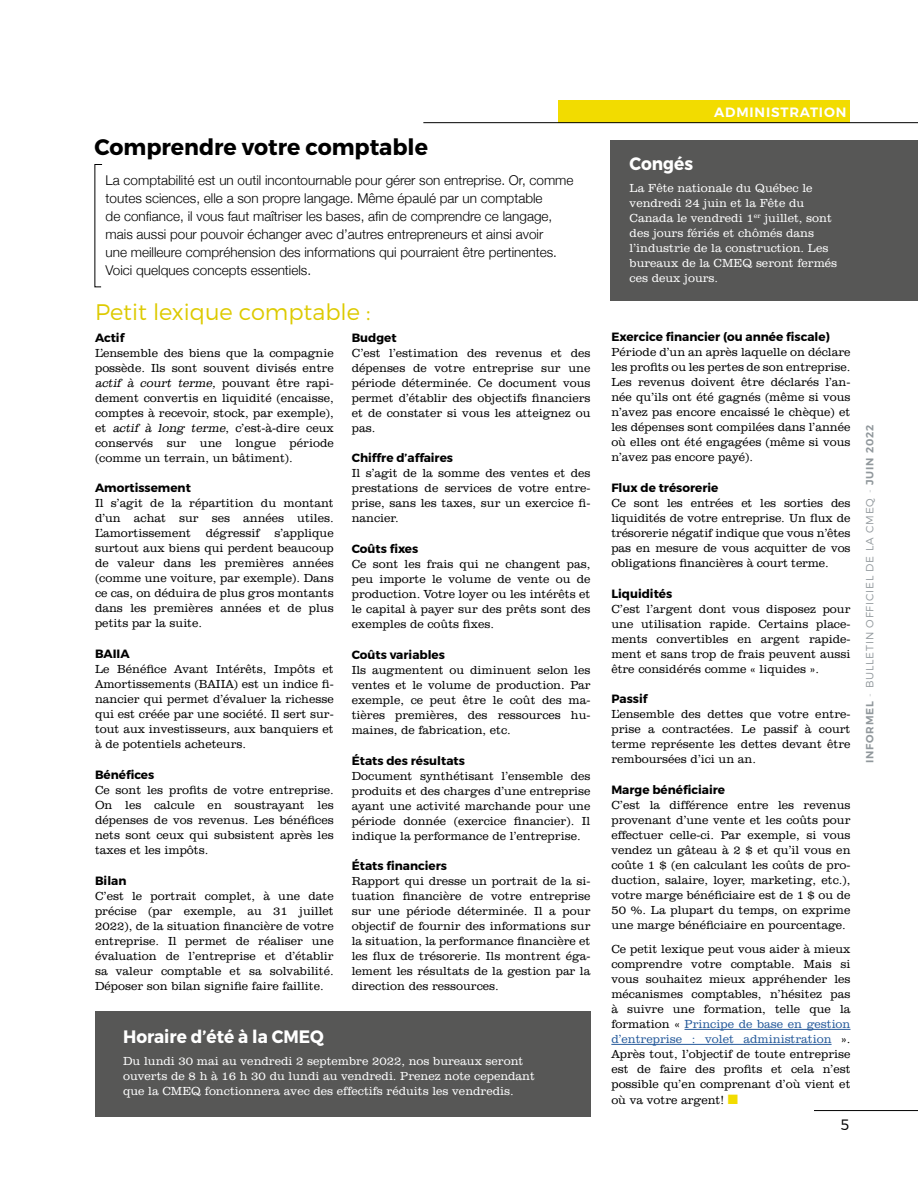
<style>
.page{position:relative;width:918px;height:1188px;background:#fff}
.page>*{position:absolute;margin:0;border:0;box-sizing:border-box;transform-origin:0 0}
.t1{font:700 22.5px "Montserrat";color:#000}
.t2{font:300 22.5px "Montserrat";color:#ddca00}
.t3{font:700 18px "Montserrat";color:#fff;scale:.94 1}
.t4{font:300 15px "Montserrat";color:#000}
.t5{font:300 13.5px/18px "Helvetica Neue";color:#000}
.t6{font:600 13.5px "Montserrat";letter-spacing:.06em;color:#fff}
.t7{font:300 12px/15px "Clarendon BT";color:#000;text-align:justify}
.t8{font:300 12px/15px "Clarendon BT";color:#fff}
.t9{font:700 12px "Montserrat";color:#000}
.t10{font:300 10.5px "Montserrat";letter-spacing:.075em;color:#91989c}
.s1{font-style:italic}
.s2{color:#275b9b}
.s3{font-weight:600}
.s4{font-weight:200}
</style>
<div class="page">
<svg style="left:94px;top:164px;width:9px;height:124px"></svg>
<div style="left:559px;top:100px;width:291px;height:23px;background:#f2dc00"></div>
<hr style="left:423px;top:122px;width:495px;height:1px;background:#000">
<hr style="left:685px;top:1029px;width:165px;height:1px;background:#275b9b">
<hr style="left:611px;top:1044px;width:221px;height:1px;background:#275b9b">
<div style="left:95px;top:1011px;width:495px;height:105px;background:#575756"></div>
<div style="left:611px;top:140px;width:307px;height:161px;background:#575756"></div>
<hr style="left:814px;top:1110px;width:104px;height:1px;background:#000">
<h1 class="t1" style="left:94px;top:133px;width:335px">Comprendre votre comptable</h1>
<p class="t5" style="left:106px;top:170px;width:469px">La comptabilité est un outil incontournable pour gérer son entreprise. Or, comme toutes sciences, elle a son propre langage. Même épaulé par un comptable<br>de confiance, il vous faut maîtriser les bases, afin de comprendre ce langage, mais aussi pour pouvoir échanger avec d’autres entrepreneurs et ainsi avoir<br>une meilleure compréhension des informations qui pourraient être pertinentes.<br>Voici quelques concepts essentiels.</p>
<h1 class="t2" style="left:95px;top:298px;width:277px">Petit lexique comptable :</h1>
<p class="t9" style="left:95px;top:330px;width:31px">Actif</p>
<p class="t7" style="left:95px;top:345px;width:240px">L’ensemble des biens que la compagnie possède. Ils sont souvent divisés entre <span class="s1">actif à court terme,</span> pouvant être rapi&shy;dement convertis en liquidité (encaisse, comptes à recevoir, stock, par exemple), et <span class="s1">actif à long terme</span>, c’est-à-dire ceux conservés sur une longue période (comme un terrain, un bâtiment).</p>
<p class="t9" style="left:95px;top:481px;width:97px">Amortissement</p>
<p class="t7" style="left:95px;top:496px;width:240px">Il s’agit de la répartition du montant d’un achat sur ses années utiles.<br>L’amortissement dégressif s’applique surtout aux biens qui perdent beaucoup de valeur dans les premières années (comme une voiture, par exemple). Dans ce cas, on déduira de plus gros montants dans les premières années et de plus petits par la suite.</p>
<p class="t9" style="left:95px;top:646px;width:36px">BAIIA</p>
<p class="t7" style="left:95px;top:661px;width:240px">Le Bénéfice Avant Intérêts, Impôts et Amortissements (BAIIA) est un indice fi&shy;nancier qui permet d’évaluer la richesse qui est créée par une société. Il sert sur&shy;tout aux investisseurs, aux banquiers et à de potentiels acheteurs.</p>
<p class="t9" style="left:95px;top:767px;width:61px">Bénéfices</p>
<p class="t7" style="left:95px;top:782px;width:240px">Ce sont les profits de votre entreprise.<br>On les calcule en soustrayant les dépenses de vos revenus. Les bénéfices nets sont ceux qui subsistent après les taxes et les impôts.</p>
<p class="t9" style="left:95px;top:873px;width:33px">Bilan</p>
<p class="t7" style="left:95px;top:888px;width:240px">C’est le portrait complet, à une date précise (par exemple, au 31 juillet 2022), de la situation financière de votre entreprise. Il permet de réaliser une évaluation de l’entreprise et d’établir sa valeur comptable et sa solvabilité.<br>Déposer son bilan signifie faire faillite.</p>
<p class="t9" style="left:352px;top:330px;width:46px">Budget</p>
<p class="t7" style="left:352px;top:345px;width:240px">C’est l’estimation des revenus et des dépenses de votre entreprise sur une période déterminée. Ce document vous permet d’établir des objectifs financiers et de constater si vous les atteignez ou pas.</p>
<p class="t9" style="left:352px;top:451px;width:103px">Chiffre d’affaires</p>
<p class="t7" style="left:352px;top:466px;width:240px">Il s’agit de la somme des ventes et des prestations de services de votre entre&shy;prise, sans les taxes, sur un exercice fi&shy;nancier.</p>
<p class="t9" style="left:352px;top:542px;width:68px">Coûts fixes</p>
<p class="t7" style="left:352px;top:556px;width:240px">Ce sont les frais qui ne changent pas, peu importe le volume de vente ou de production. Votre loyer ou les intérêts et le capital à payer sur des prêts sont des exemples de coûts fixes.</p>
<p class="t9" style="left:352px;top:647px;width:95px">Coûts variables</p>
<p class="t7" style="left:352px;top:662px;width:240px">Ils augmentent ou diminuent selon les ventes et le volume de production. Par exemple, ce peut être le coût des ma&shy;tières premières, des ressources hu&shy;maines, de fabrication, etc.</p>
<p class="t9" style="left:352px;top:753px;width:115px">États des résultats</p>
<p class="t7" style="left:352px;top:768px;width:240px">Document synthétisant l’ensemble des produits et des charges d’une entreprise ayant une activité marchande pour une période donnée (exercice financier). Il indique la performance de l’entreprise.</p>
<p class="t9" style="left:352px;top:859px;width:97px">États financiers</p>
<p class="t7" style="left:352px;top:874px;width:240px">Rapport qui dresse un portrait de la si&shy;tuation financière de votre entreprise sur une période déterminée. Il a pour objectif de fournir des informations sur la situation, la performance financière et les flux de trésorerie. Ils montrent éga&shy;lement les résultats de la gestion par la direction des ressources.</p>
<h2 class="t3" style="left:123px;top:1025px;width:215px">Horaire d’été à la CMEQ</h2>
<p class="t8" style="left:123px;top:1053px;width:413px">Du lundi 30 mai au vendredi 2 septembre 2022, nos bureaux seront ouverts de 8 h à 16 h 30 du lundi au vendredi. Prenez note cependant que la CMEQ fonctionnera avec des effectifs réduits les vendredis.</p>
<p class="t6" style="left:714px;top:104px;width:134px">ADMINISTRATION</p>
<h2 class="t3" style="left:630px;top:152px;width:69px">Congés</h2>
<p class="t8" style="left:630px;top:180px;width:209px">La Fête nationale du Québec le vendredi 24 juin et la Fête du<br>Canada le vendredi 1<sup>er</sup> juillet, sont des jours fériés et chômés dans l’industrie de la construction. Les bureaux de la CMEQ seront fermés ces deux jours.</p>
<p class="t9" style="left:611px;top:329px;width:220px">Exercice financier (ou année fiscale)</p>
<p class="t7" style="left:611px;top:344px;width:241px">Période d’un an après laquelle on déclare les profits ou les pertes de son entreprise.<br>Les revenus doivent être déclarés l’an&shy;née qu’ils ont été gagnés (même si vous n’avez pas encore encaissé le chèque) et les dépenses sont compilées dans l’année où elles ont été engagées (même si vous n’avez pas encore payé).</p>
<p class="t9" style="left:611px;top:480px;width:109px">Flux de trésorerie</p>
<p class="t7" style="left:611px;top:495px;width:241px">Ce sont les entrées et les sorties des liquidités de votre entreprise. Un flux de trésorerie négatif indique que vous n’êtes pas en mesure de vous acquitter de vos obligations financières à court terme.</p>
<p class="t9" style="left:611px;top:586px;width:62px">Liquidités</p>
<p class="t7" style="left:611px;top:601px;width:241px">C’est l’argent dont vous disposez pour une utilisation rapide. Certains place&shy;ments convertibles en argent rapide&shy;ment et sans trop de frais peuvent aussi être considérés comme « liquides ».</p>
<p class="t9" style="left:611px;top:692px;width:38px">Passif</p>
<p class="t7" style="left:611px;top:707px;width:241px">L’ensemble des dettes que votre entre&shy;prise a contractées. Le passif à court terme représente les dettes devant être remboursées d’ici un an.</p>
<p class="t9" style="left:611px;top:782px;width:115px">Marge bénéficiaire</p>
<p class="t7" style="left:611px;top:797px;width:241px">C’est la différence entre les revenus provenant d’une vente et les coûts pour effectuer celle-ci. Par exemple, si vous vendez un gâteau à 2 $ et qu’il vous en coûte 1 $ (en calculant les coûts de pro&shy;duction, salaire, loyer, marketing, etc.), votre marge bénéficiaire est de 1 $ ou de 50 %. La plupart du temps, on exprime une marge bénéficiaire en pourcentage.</p>
<p class="t7" style="left:611px;top:941px;width:241px">Ce petit lexique peut vous aider à mieux comprendre votre comptable. Mais si vous souhaitez mieux appréhender les mécanismes comptables, n’hésitez pas à suivre une formation, telle que la formation « <span class="s2">Principe de base en gestion d’entreprise : volet administration</span> ».<br>Après tout, l’objectif de toute entreprise est de faire des profits et cela n’est possible qu’en comprenant d’où vient et où va votre argent!</p>
<p class="t4" style="left:841px;top:1115px;width:10px">5</p>
<p class="t10" style="left:863px;top:763px;width:340px;rotate:-90deg"><span class="s3">INFORMEL</span> <span class="s4">-</span> BULLETIN OFFICIEL DE LA CMEQ <span class="s4">-</span> <span class="s3">JUIN 2022</span></p>
</div>
